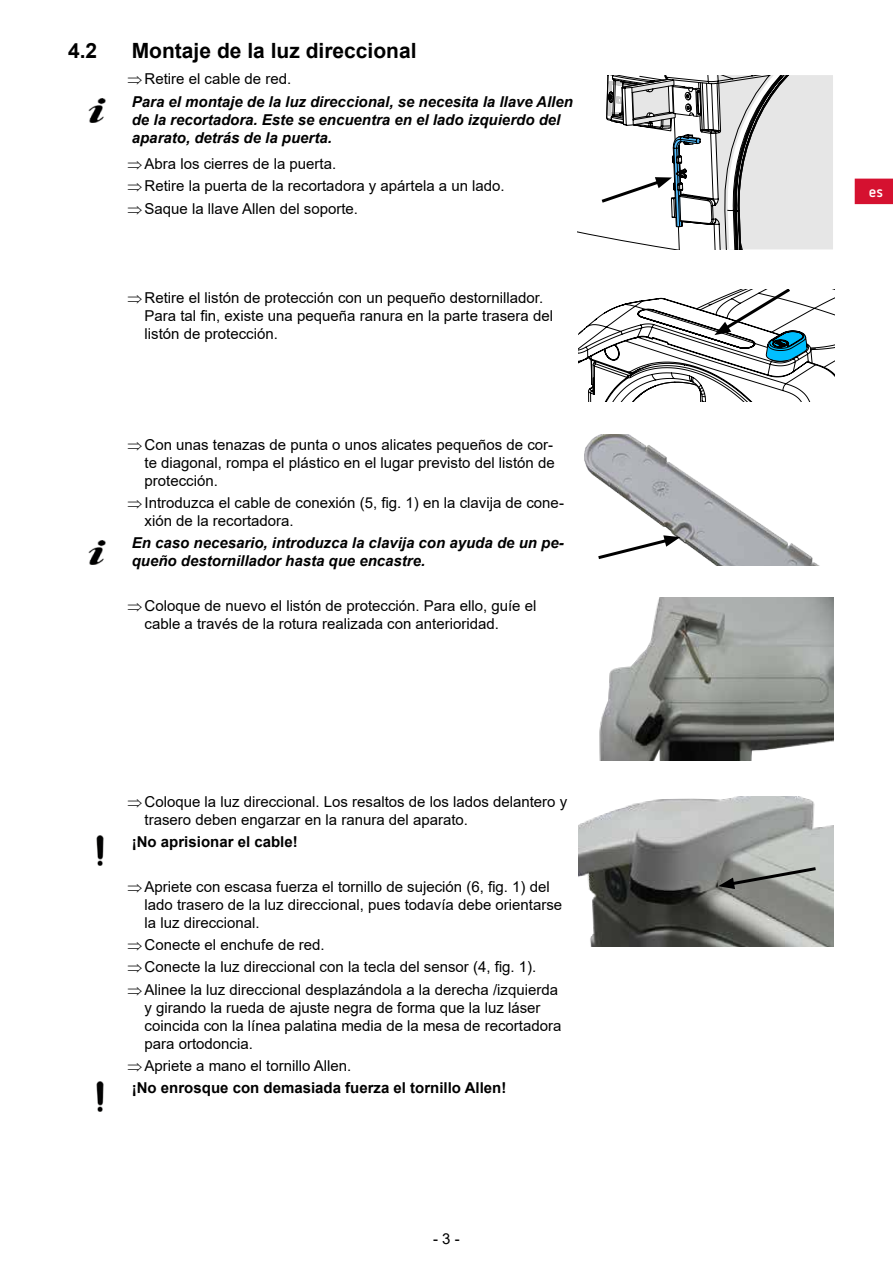
<style>
.page{position:relative;width:893px;height:1263px;background:#fff}
.page>*{position:absolute;margin:0;border:0;box-sizing:border-box;transform-origin:0 0}
.t1{font:700 21px "Arial";color:#000}
.t2{font:15px/18px "Arial";color:#000}
.t3{font:italic 700 15px/18px "Arial";color:#000}
.t4{font:700 15px/22.4px "Arial";color:#000}
.t5{font:700 15px "Netto Pro";color:#fff}
.s1{font-weight:400;font-style:normal}
.s2{font-weight:400}
</style>
<div class="page">
<div style="left:855px;top:179px;width:37px;height:24px;background:#d51130"></div>
<div style="left:855px;top:179px;width:38px;height:25px;border:2px solid #d51130"></div>
<img style="left:88px;top:98px;width:18px;height:25px">
<img style="left:88px;top:540px;width:18px;height:25px">
<img style="left:96px;top:835px;width:8px;height:30px">
<img style="left:96px;top:1081px;width:8px;height:30px">
<svg style="left:577px;top:75px;width:256px;height:174px"></svg>
<img style="left:710px;top:561px;width:108px;height:4px">
<svg style="left:578px;top:289px;width:256px;height:272px"></svg>
<img style="left:599px;top:597px;width:234px;height:164px">
<img style="left:579px;top:796px;width:255px;height:150px">
<svg style="left:718px;top:865px;width:101px;height:24px;background:#8b8e89"></svg>
<h1 class="t1" style="left:68px;top:36px;width:31px">4.2</h1>
<h1 class="t1" style="left:132px;top:36px;width:286px">Montaje de la luz direccional</h1>
<p class="t3" style="left:128px;top:68px;width:447px;line-height:22.2px">⇒<span class="s1">Retire el cable de red.<br></span>Para el montaje de la luz direccional, se necesita la llave Allen</p>
<p class="t3" style="left:132px;top:111px;width:430px">de la recortadora. Este se encuentra en el lado izquierdo del aparato, detrás de la puerta.</p>
<p class="t2" style="left:128px;top:153px;width:379px;line-height:22.2px">⇒Abra los cierres de la puerta.<br>⇒Retire la puerta de la recortadora y apártela a un lado. ⇒Saque la llave Allen del soporte.</p>
<p class="t2" style="left:145px;top:288px;width:410px;text-indent:-17px">⇒Retire el listón de protección con un pequeño destornillador.<br>Para tal fin, existe una pequeña ranura en la parte trasera del listón de protección.</p>
<p class="t2" style="left:145px;top:435px;width:412px;text-align:justify;text-indent:-17px">⇒Con unas tenazas de punta o unos alicates pequeños de cor&shy;te diagonal, rompa el plástico en el lugar previsto del listón de protección.</p>
<p class="t2" style="left:145px;top:494px;width:421px;text-indent:-17px">⇒Introduzca el cable de conexión (5, fig. 1) en la clavija de cone&shy;xión de la recortadora.</p>
<p class="t3" style="left:132px;top:535px;width:433px">En caso necesario, introduzca la clavija con ayuda de un pe&shy;queño destornillador hasta que encastre.</p>
<p class="t2" style="left:145px;top:597px;width:393px;text-indent:-17px">⇒Coloque de nuevo el listón de protección. Para ello, guíe el cable a través de la rotura realizada con anterioridad.</p>
<p class="t2" style="left:145px;top:793px;width:424px;text-indent:-17px">⇒Coloque la luz direccional. Los resaltos de los lados delantero y trasero deben engarzar en la ranura del aparato.</p>
<p class="t4" style="left:132px;top:831px;width:167px">¡No aprisionar el cable!</p>
<p class="t2" style="left:145px;top:877px;width:419px;text-indent:-17px">⇒Apriete con escasa fuerza el tornillo de sujeción (6, fig. 1) del lado trasero de la luz direccional, pues todavía debe orientarse la luz direccional.</p>
<p class="t2" style="left:128px;top:933px;width:432px;line-height:22.2px">⇒Conecte el enchufe de red.<br>⇒Conecte la luz direccional con la tecla del sensor (4, fig. 1). ⇒Alinee la luz direccional desplazándola a la derecha /izquierda</p>
<p class="t2" style="left:145px;top:998px;width:418px">y girando la rueda de ajuste negra de forma que la luz láser coincida con la línea palatina media de la mesa de recortadora para ortodoncia.</p>
<p class="t4" style="left:128px;top:1054px;width:380px">⇒<span class="s2">Apriete a mano el tornillo Allen.<br></span>¡No enrosque con demasiada fuerza el tornillo Allen!</p>
<p class="t2" style="left:433px;top:1230px;width:28px">- 3 -</p>
<p class="t5" style="left:869px;top:182px;width:16px">es</p>
</div>
